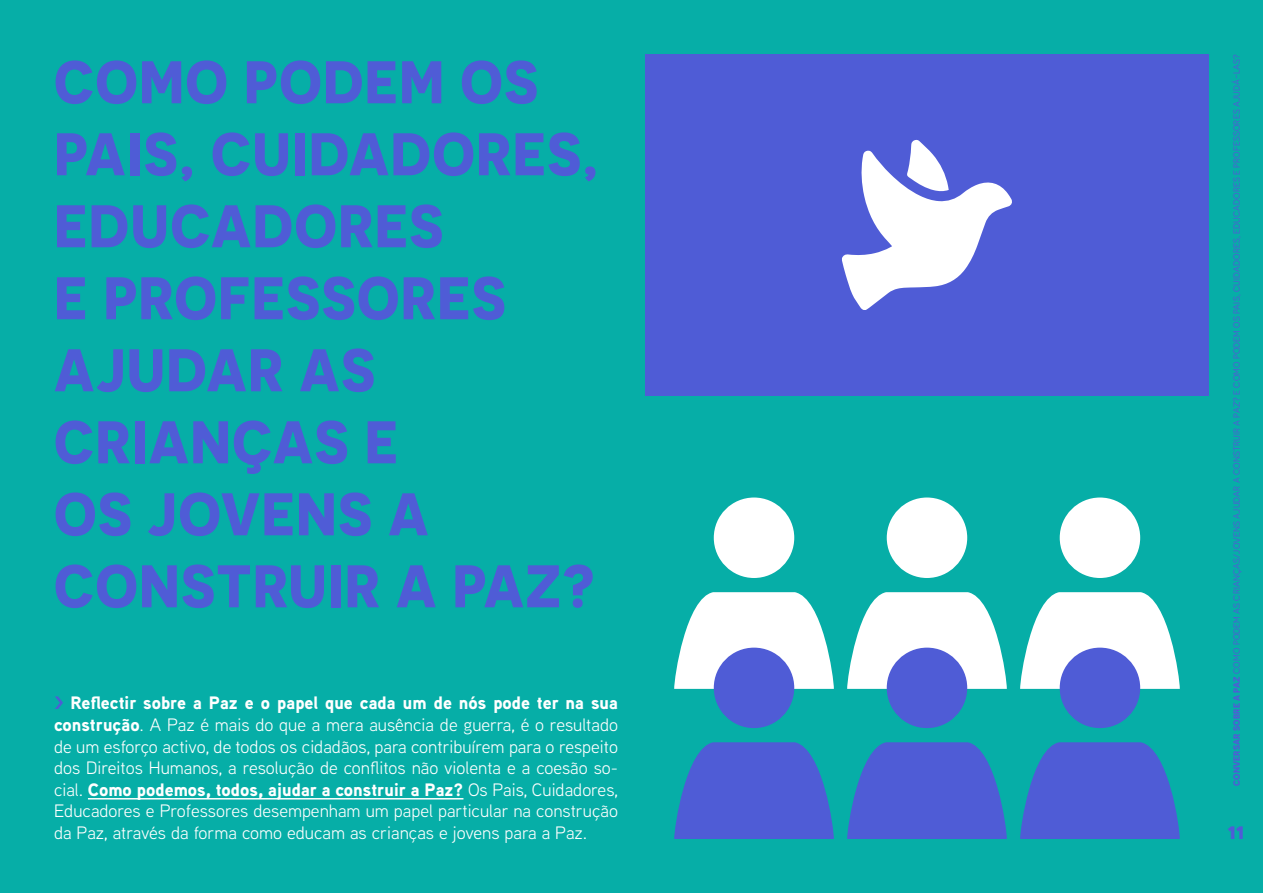
<style>
.page{position:relative;width:1263px;height:893px;background:#06aea7}
.page>*{position:absolute;margin:0;border:0;box-sizing:border-box;transform-origin:0 0}
.t1{font:700 60px/72px "Novecentosans";letter-spacing:.02em;color:#4f5cd6}
.t2{font:700 22.5px "Novecentosans";color:#4f5cd6}
.t3{font:18px/21.6px "Aaux Next";color:#fff;text-align:justify}
.t4{font:9px "Novecentosans";letter-spacing:.02em;color:#4f5cd6}
.s1{font-weight:900;color:#4f5cd6}
.s2{font-weight:900}
.s3{font-weight:700}
</style>
<div class="page">
<hr style="left:88px;top:798px;width:375px;height:1px;background:#fff">
<svg style="left:847px;top:592px;width:160px;height:97px"></svg>
<div style="left:887px;top:497px;width:80px;height:81px;background:#fff;border-radius:50%"></div>
<svg style="left:1020px;top:592px;width:160px;height:97px"></svg>
<div style="left:1060px;top:497px;width:80px;height:81px;background:#fff;border-radius:50%"></div>
<svg style="left:674px;top:592px;width:160px;height:97px"></svg>
<div style="left:714px;top:497px;width:80px;height:81px;background:#fff;border-radius:50%"></div>
<div style="left:645px;top:54px;width:564px;height:342px;background:#4f5cd6"></div>
<svg style="left:842px;top:140px;width:170px;height:170px"></svg>
<svg style="left:847px;top:742px;width:160px;height:97px;background:#4467cf"></svg>
<div style="left:887px;top:648px;width:80px;height:80px;background:#4f5cd6;border-radius:50%"></div>
<svg style="left:1020px;top:742px;width:160px;height:97px;background:#4467cf"></svg>
<div style="left:1060px;top:648px;width:80px;height:80px;background:#4f5cd6;border-radius:50%"></div>
<svg style="left:674px;top:742px;width:160px;height:97px;background:#4467cf"></svg>
<div style="left:714px;top:648px;width:80px;height:80px;background:#4f5cd6;border-radius:50%"></div>
<h1 class="t1" style="left:54px;top:45px;width:546px">COMO PODEM OS<br>PAIS, CUIDADORES,<br>EDUCADORES<br>E PROFESSORES<br>AJUDAR AS<br>CRIANÇAS E<br>OS JOVENS A<br>CONSTRUIR A PAZ?</h1>
<p class="t3" style="left:54px;top:692px;width:565px"><span class="s1">&gt;</span> <span class="s2">Reflectir sobre a Paz e o papel que cada um de nós pode ter na sua construção</span>. A Paz é mais do que a mera ausência de guerra, é o resultado de um esforço activo, de todos os cidadãos, para contribuírem para o respeito dos Direitos Humanos, a resolução de conflitos não violenta e a coesão so&shy;cial. <span class="s2">Como podemos, todos, ajudar a construir a Paz?</span> Os Pais, Cuidadores, Educadores e Professores desempenham um papel particular na construção da Paz, através da forma como educam as crianças e jovens para a Paz.</p>
<p class="t4" style="left:1231px;top:786px;width:734px;rotate:-90deg"><span class="s3">CONVERSAR SOBRE A PAZ</span> COMO PODEM AS CRIANÇAS/JOVENS AJUDAR A CONSTRUIR A PAZ? E COMO PODEM OS PAIS, CUIDADORES, EDUCADORES E PROFESSORES AJUDÁ-LAS?</p>
<p class="t2" style="left:1227px;top:817px;width:18px">11</p>
</div>
